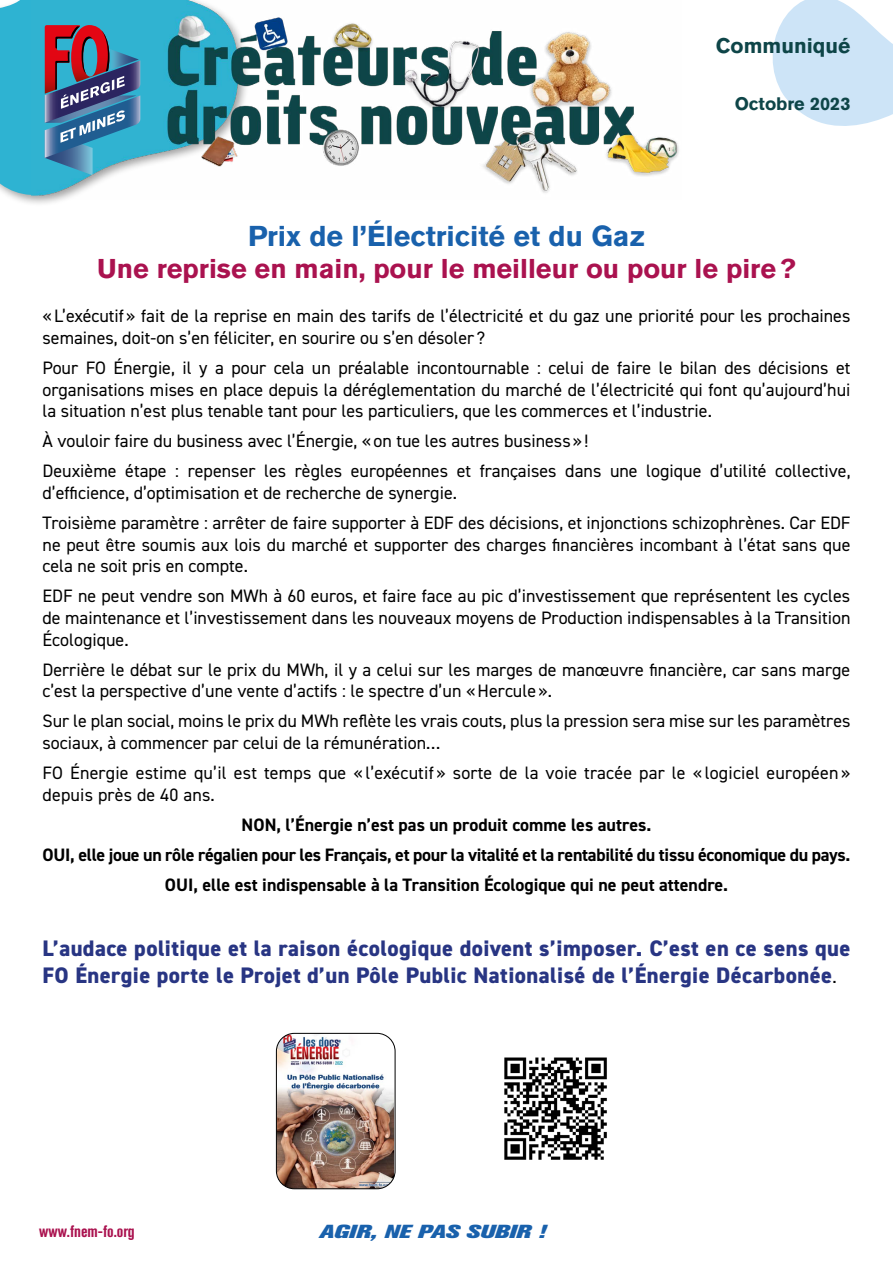
<style>
.page{position:relative;width:893px;height:1263px;background:#fff}
.page>*{position:absolute;margin:0;border:0;box-sizing:border-box;transform-origin:0 0}
.t1{font:700 28.5px "Akzidenz Grotesk Pro";color:#1961ac}
.t2{font:700 27px "Akzidenz Grotesk Pro";color:#aa124f}
.t3{font:800 22.5px/27px "DIN2014";letter-spacing:.02em;color:#283583}
.t4{font:700 21px "Akzidenz Grotesk Pro";color:#0e4548}
.t5{font:italic 800 18.75px "Akzidenz Grotesk Pro";color:#1961ac;scale:1.4 1}
.t6{font:18px/21.6px "DIN2014";color:#000}
.t7{font:700 18px/30.2px "DIN2014";letter-spacing:-.005em;color:#000;text-align:center}
.t8{font:700 18px "Akzidenz Grotesk Pro";color:#0e4548}
.t9{font:700 condensed 16.5px "Akzidenz Grotesk Pro";color:#aa124f}
.s1{font-weight:400;font-size:18px;color:#000}
</style>
<div class="page">
<div style="left:0;top:0;width:250px;height:207px;background:#000;opacity:.37"></div>
<div style="left:0;top:0;width:32px;height:198px;background:#2eb3d2"></div>
<svg style="left:772px;top:0;width:121px;height:126px"></svg>
<img style="left:32px;top:0;width:647px;height:199px">
<svg style="left:44px;top:25px;width:96px;height:150px;background:#5e7594"></svg>
<img style="left:276px;top:1033px;width:118px;height:156px">
<div style="left:276px;top:1033px;width:119px;height:156px;border:1px solid #000;border-radius:18px"></div>
<img style="left:504px;top:1057px;width:103px;height:103px">
<p class="t4" style="left:716px;top:32px;width:136px">Communiqué</p>
<p class="t8" style="left:735px;top:92px;width:117px">Octobre 2023</p>
<h1 class="t1" style="left:248px;top:218px;width:398px">Prix de l’Électricité et du Gaz</h1>
<h2 class="t2" style="left:97px;top:251px;width:700px">Une reprise en main, pour le meilleur ou pour le pire?</h2>
<p class="t6" style="left:43px;top:305px;width:809px">«L’exécutif» fait de la reprise en main des tarifs de l’électricité et du gaz une priorité pour les prochaines semaines, doit-on s’en féliciter, en sourire ou s’en désoler ?</p>
<p class="t6" style="left:43px;top:357px;width:809px;text-align:justify">Pour FO Énergie, il y a pour cela un préalable incontournable : celui de faire le bilan des décisions et organisations mises en place depuis la déréglementation du marché de l’électricité qui font qu’aujourd’hui la situation n’est plus tenable tant pour les particuliers, que les commerces et l’industrie.</p>
<p class="t6" style="left:43px;top:426px;width:809px;line-height:30.2px">À vouloir faire du business avec l’Énergie, «on tue les autres business»!<br>Deuxième étape : repenser les règles européennes et françaises dans une logique d’utilité collective,</p>
<p class="t6" style="left:43px;top:477px;width:809px;line-height:30.2px">d’efficience, d’optimisation et de recherche de synergie.<br>Troisième paramètre : arrêter de faire supporter à EDF des décisions, et injonctions schizophrènes. Car EDF</p>
<p class="t6" style="left:43px;top:533px;width:809px">ne peut être soumis aux lois du marché et supporter des charges financières incombant à l’état sans que cela ne soit pris en compte.</p>
<p class="t6" style="left:43px;top:585px;width:809px;text-align:justify">EDF ne peut vendre son MWh à 60 euros, et faire face au pic d’investissement que représentent les cycles de maintenance et l’investissement dans les nouveaux moyens de Production indispensables à la Transition Écologique.</p>
<p class="t6" style="left:43px;top:658px;width:809px">Derrière le débat sur le prix du MWh, il y a celui sur les marges de manœuvre financière, car sans marge c’est la perspective d’une vente d’actifs : le spectre d’un «Hercule».</p>
<p class="t6" style="left:43px;top:710px;width:809px">Sur le plan social, moins le prix du MWh reflète les vrais couts, plus la pression sera mise sur les paramètres sociaux, à commencer par celui de la rémunération…</p>
<p class="t6" style="left:43px;top:762px;width:809px">FO Énergie estime qu’il est temps que « l’exécutif » sorte de la voie tracée par le « logiciel européen » depuis près de 40 ans.</p>
<p class="t7" style="left:43px;top:809px;width:809px">NON, l’Énergie n’est pas un produit comme les autres.<br>OUI, elle joue un rôle régalien pour les Français, et pour la vitalité et la rentabilité du tissu économique du pays.<br>OUI, elle est indispensable à la Transition Écologique qui ne peut attendre.</p>
<p class="t3" style="left:43px;top:935px;width:809px">L’audace politique et la raison écologique doivent s’imposer. C’est en ce sens que<br>FO Énergie porte le Projet d’un Pôle Public Nationalisé de l’Énergie Décarbonée<span class="s1">.</span></p>
<p class="t9" style="left:39px;top:1221px;width:97px">www.fnem-fo.org</p>
<p class="t5" style="left:319px;top:1219px;width:163px">AGIR, NE PAS SUBIR !</p>
</div>
